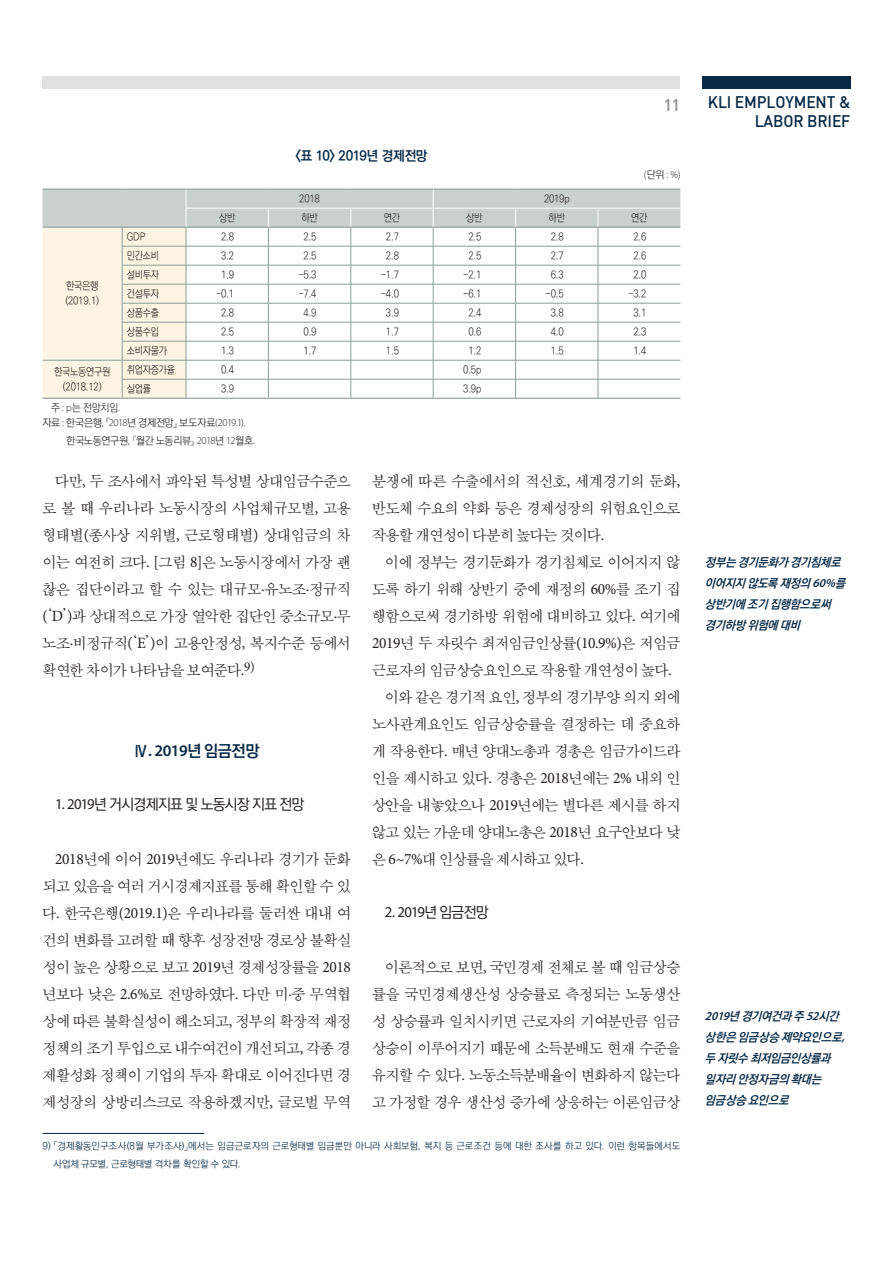
<style>
.page{position:relative;width:893px;height:1263px;background:#fff}
.page>*{position:absolute;margin:0;border:0;box-sizing:border-box;transform-origin:0 0}
.t1{font:16.5px/19.5px "Dinmed";letter-spacing:-.01em;color:#052946;text-align:right;scale:.95 1}
.t2{font:16.5px "Dinmed";color:#8a8c90}
.t3{font:700 16.2px "Ko Pub Dotum";color:#052946}
.t4{font:15.75px/27px "Sand Sm";letter-spacing:-.025em;color:#231f20;text-align:justify}
.t5{font:500 15px "Ko Pub Dotum";letter-spacing:-.045em;color:#231f20}
.t6{font:15px "Myriad Pro";color:#231f20}
.t7{font:700 13.5px "Ko Pub Dotum";letter-spacing:-.02em;color:#052946}
.t8{font:italic 700 12px/21px "Ko Pub Dotum";color:#052946}
.t9{font:300 10.5px/15px "Ko Pub Dotum";letter-spacing:-.025em;color:#231f20;scale:.9 1}
.t10{font:300 10.5px/15px "Ko Pub Dotum";letter-spacing:-.025em;color:#231f20}
.t11{font:300 10.5px "Myriad Pro";color:#231f20}
.t12{font:300 9.75px/18px "Ko Pub Dotum";letter-spacing:.005em;color:#052946}
.s1{font-family:"Ko Pub Dotum"}
.s2{font-family:"Myriad Pro"}
.s3{font-family:"Minion Pro"}
.s4{font-family:"Ko Pub Dotum";font-weight:500}
.s5{font-family:"Ko Pub Batang";font-weight:300}
.s6{font-family:"Myriad Pro";font-weight:600}
.s7{font-family:"Myriad Pro";font-weight:400}
</style>
<div class="page">
<div style="left:43px;top:77px;width:637px;height:12px;background:#e2e1e1"></div>
<div style="left:702px;top:77px;width:148px;height:12px;background:#052946"></div>
<hr style="left:43px;top:1133px;width:161px;height:1px;background:#052946">
<svg style="left:43px;top:189px;width:637px;height:209px"></svg>
<hr style="left:43px;top:398px;width:79px;height:1px;background:#899d97">
<hr style="left:122px;top:398px;width:64px;height:1px;background:#899d97">
<hr style="left:186px;top:398px;width:82px;height:1px;background:#899d97">
<hr style="left:268px;top:398px;width:83px;height:1px;background:#899d97">
<hr style="left:351px;top:398px;width:82px;height:1px;background:#899d97">
<hr style="left:433px;top:398px;width:83px;height:1px;background:#899d97">
<hr style="left:516px;top:398px;width:82px;height:1px;background:#899d97">
<hr style="left:598px;top:398px;width:82px;height:1px;background:#899d97">
<p class="t7" style="left:295px;top:149px;width:134px">&lt;표 10&gt; 2019년 경제전망</p>
<p class="t9" style="left:299px;top:191px;width:24px">2018</p>
<p class="t9" style="left:544px;top:191px;width:30px">2019p</p>
<p class="t2" style="left:664px;top:95px;width:18px">11</p>
<p class="t1" style="left:708px;top:91px;width:152px">KLI EMPLOYMENT &amp;<br>LABOR BRIEF</p>
<p class="t11" style="left:644px;top:168px;width:38px">(<span class="s1">단위</span> : %)</p>
<p class="t9" style="left:65px;top:279px;width:39px">한국은행 (2019.1)</p>
<p class="t9" style="left:219px;top:211px;width:20px">상반</p>
<p class="t9" style="left:301px;top:211px;width:20px">하반</p>
<p class="t9" style="left:384px;top:211px;width:20px">연간</p>
<p class="t9" style="left:466px;top:211px;width:20px">상반</p>
<p class="t9" style="left:549px;top:211px;width:20px">하반</p>
<p class="t9" style="left:631px;top:211px;width:20px">연간</p>
<p class="t9" style="left:127px;top:230px;width:22px">GDP</p>
<p class="t9" style="left:221px;top:230px;width:16px">2.8</p>
<p class="t9" style="left:304px;top:230px;width:16px">2.5</p>
<p class="t9" style="left:386px;top:230px;width:16px">2.7</p>
<p class="t9" style="left:468px;top:230px;width:16px">2.5</p>
<p class="t9" style="left:551px;top:230px;width:16px">2.8</p>
<p class="t9" style="left:633px;top:230px;width:16px">2.6</p>
<p class="t9" style="left:127px;top:249px;width:37px">민간소비</p>
<p class="t9" style="left:221px;top:249px;width:16px">3.2</p>
<p class="t9" style="left:304px;top:249px;width:16px">2.5</p>
<p class="t9" style="left:386px;top:249px;width:16px">2.8</p>
<p class="t9" style="left:468px;top:249px;width:16px">2.5</p>
<p class="t9" style="left:551px;top:249px;width:16px">2.7</p>
<p class="t9" style="left:633px;top:249px;width:16px">2.6</p>
<p class="t9" style="left:127px;top:268px;width:37px">설비투자</p>
<p class="t9" style="left:221px;top:268px;width:16px">1.9</p>
<p class="t9" style="left:298px;top:268px;width:22px">-5.3</p>
<p class="t9" style="left:381px;top:268px;width:22px">-1.7</p>
<p class="t9" style="left:463px;top:268px;width:22px">-2.1</p>
<p class="t9" style="left:551px;top:268px;width:16px">6.3</p>
<p class="t9" style="left:633px;top:268px;width:16px">2.0</p>
<p class="t9" style="left:127px;top:287px;width:37px">건설투자</p>
<p class="t9" style="left:216px;top:287px;width:22px">-0.1</p>
<p class="t9" style="left:298px;top:287px;width:22px">-7.4</p>
<p class="t9" style="left:381px;top:287px;width:22px">-4.0</p>
<p class="t9" style="left:463px;top:287px;width:22px">-6.1</p>
<p class="t9" style="left:546px;top:287px;width:22px">-0.5</p>
<p class="t9" style="left:628px;top:287px;width:22px">-3.2</p>
<p class="t9" style="left:127px;top:306px;width:37px">상품수출</p>
<p class="t9" style="left:221px;top:306px;width:16px">2.8</p>
<p class="t9" style="left:304px;top:306px;width:16px">4.9</p>
<p class="t9" style="left:386px;top:306px;width:16px">3.9</p>
<p class="t9" style="left:468px;top:306px;width:16px">2.4</p>
<p class="t9" style="left:551px;top:306px;width:16px">3.8</p>
<p class="t9" style="left:633px;top:306px;width:16px">3.1</p>
<p class="t9" style="left:127px;top:325px;width:37px">상품수입</p>
<p class="t9" style="left:221px;top:325px;width:16px">2.5</p>
<p class="t9" style="left:304px;top:325px;width:16px">0.9</p>
<p class="t9" style="left:386px;top:325px;width:16px">1.7</p>
<p class="t9" style="left:468px;top:325px;width:16px">0.6</p>
<p class="t9" style="left:551px;top:325px;width:16px">4.0</p>
<p class="t9" style="left:633px;top:325px;width:16px">2.3</p>
<p class="t9" style="left:127px;top:344px;width:46px">소비자물가</p>
<p class="t9" style="left:221px;top:344px;width:16px">1.3</p>
<p class="t9" style="left:304px;top:344px;width:16px">1.7</p>
<p class="t9" style="left:386px;top:344px;width:16px">1.5</p>
<p class="t9" style="left:468px;top:344px;width:16px">1.2</p>
<p class="t9" style="left:551px;top:344px;width:16px">1.5</p>
<p class="t9" style="left:633px;top:344px;width:16px">1.4</p>
<p class="t9" style="left:54px;top:365px;width:64px;text-align:center">한국노동연구원 (2018.12)</p>
<p class="t9" style="left:127px;top:363px;width:55px">취업자증가율</p>
<p class="t9" style="left:221px;top:363px;width:16px">0.4</p>
<p class="t9" style="left:463px;top:363px;width:22px">0.5p</p>
<p class="t9" style="left:127px;top:382px;width:28px">실업률</p>
<p class="t9" style="left:221px;top:382px;width:16px">3.9</p>
<p class="t9" style="left:463px;top:382px;width:22px">3.9p</p>
<p class="t10" style="left:43px;top:401px;width:204px;text-indent:9px">주 <span class="s2">: p</span>는 전망치임<span class="s2">.<br></span>자료 <span class="s2">:</span> 한국은행<span class="s2">,</span> 「<span class="s2">2018</span>년 경제전망」 보도자료<span class="s2">(2019.1).</span></p>
<p class="t10" style="left:66px;top:434px;width:190px">한국노동연구원<span class="s2">,</span> 『월간 노동리뷰』 <span class="s2">2018</span>년 <span class="s2">12</span>월호<span class="s2">.</span></p>
<p class="t4" style="left:372px;top:469px;width:310px">분쟁에 따른 수출에서의 적신호<span class="s3">,</span> 세계경기의 둔화<span class="s3">, </span>반도체 수요의 약화 등은 경제성장의 위험요인으로 작용할 개연성이 다분히 높다는 것이다<span class="s3">.</span></p>
<p class="t4" style="left:385px;top:550px;width:297px">이에 정부는 경기둔화가 경기침체로 이어지지 않</p>
<p class="t4" style="left:372px;top:577px;width:310px">도록 하기 위해 상반기 중에 재정의 <span class="s3">60%</span>를 조기 집</p>
<p class="t4" style="left:372px;top:604px;width:310px">행함으로써 경기하방 위험에 대비하고 있다<span class="s3">.</span> 여기에</p>
<p class="t4" style="left:372px;top:631px;width:310px"><span class="s3">2019</span>년 두 자릿수 최저임금인상률<span class="s3">(10.9%)</span>은 저임금</p>
<p class="t4" style="left:372px;top:658px;width:301px">근로자의 임금상승요인으로 작용할 개연성이 높다<span class="s3">.</span></p>
<p class="t4" style="left:385px;top:685px;width:297px">이와 같은 경기적 요인<span class="s3">,</span> 정부의 경기부양 의지 외에</p>
<p class="t4" style="left:372px;top:712px;width:310px">노사관계요인도 임금상승률을 결정하는 데 중요하</p>
<p class="t4" style="left:372px;top:739px;width:310px">게 작용한다<span class="s3">.</span> 매년 양대노총과 경총은 임금가이드라</p>
<p class="t4" style="left:372px;top:766px;width:310px">인을 제시하고 있다<span class="s3">.</span> 경총은 <span class="s3">2018</span>년에는 <span class="s3">2%</span> 내외 인</p>
<p class="t4" style="left:372px;top:793px;width:310px">상안을 내놓았으나 <span class="s3">2019</span>년에는 별다른 제시를 하지</p>
<p class="t4" style="left:372px;top:820px;width:310px">않고 있는 가운데 양대노총은 <span class="s3">2018</span>년 요구안보다 낮</p>
<p class="t4" style="left:372px;top:847px;width:213px">은 <span class="s3">6~7%</span>대 인상률을 제시하고 있다<span class="s3">.</span></p>
<p class="t6" style="left:385px;top:903px;width:105px">2. 2019<span class="s4">년 임금전망</span></p>
<p class="t4" style="left:43px;top:469px;width:310px;text-indent:13px">다만<span class="s3">,</span> 두 조사에서 파악된 특성별 상대임금수준으 로 볼 때 우리나라 노동시장의 사업체규모별<span class="s3">,</span> 고용 형태별<span class="s3">(</span>종사상 지위별<span class="s3">,</span> 근로형태별<span class="s3">)</span> 상대임금의 차 이는 여전히 크다<span class="s3">. [</span>그림 <span class="s3">8]</span>은 노동시장에서 가장 괜 찮은 집단이라고 할 수 있는 대규모<span class="s3">·</span>유노조<span class="s3">·</span>정규직 <span class="s3">(</span><span class="s5">‘</span><span class="s3">D</span><span class="s5">’</span><span class="s3">)</span>과 상대적으로 가장 열악한 집단인 중소규모<span class="s3">·</span>무 노조<span class="s3">·</span>비정규직<span class="s3">(</span><span class="s5">‘</span><span class="s3">E</span><span class="s5">’</span><span class="s3">)</span>이 고용안정성<span class="s3">,</span> 복지수준 등에서 확연한 차이가 나타남을 보여준다<span class="s3">.</span><sup>9)</sup></p>
<p class="t3" style="left:134px;top:743px;width:127px">Ⅳ<span class="s6">. 2019</span>년 임금전망</p>
<p class="t5" style="left:55px;top:797px;width:250px"><span class="s7">1. 2019</span>년 거시경제지표 및 노동시장 지표 전망</p>
<p class="t4" style="left:43px;top:847px;width:310px;text-indent:13px"><span class="s3">2018</span>년에 이어 <span class="s3">2019</span>년에도 우리나라 경기가 둔화 되고 있음을 여러 거시경제지표를 통해 확인할 수 있 다<span class="s3">.</span> 한국은행<span class="s3">(2019.1)</span>은 우리나라를 둘러싼 대내 여 건의 변화를 고려할 때 향후 성장전망 경로상 불확실 성이 높은 상황으로 보고 <span class="s3">2019</span>년 경제성장률을 <span class="s3">2018 </span>년보다 낮은 <span class="s3">2.6%</span>로 전망하였다<span class="s3">.</span> 다만 미<span class="s3">·</span>중 무역협 상에 따른 불확실성이 해소되고<span class="s3">,</span> 정부의 확장적 재정 정책의 조기 투입으로 내수여건이 개선되고<span class="s3">,</span> 각종 경 제활성화 정책이 기업의 투자 확대로 이어진다면 경 제성장의 상방리스크로 작용하겠지만<span class="s3">,</span> 글로벌 무역</p>
<p class="t4" style="left:372px;top:955px;width:310px;text-indent:13px">이론적으로 보면<span class="s3">,</span> 국민경제 전체로 볼 때 임금상승 률을 국민경제생산성 상승률로 측정되는 노동생산 성 상승률과 일치시키면 근로자의 기여분만큼 임금 상승이 이루어지기 때문에 소득분배도 현재 수준을 유지할 수 있다<span class="s3">.</span> 노동소득분배율이 변화하지 않는다 고 가정할 경우 생산성 증가에 상응하는 이론임금상</p>
<p class="t12" style="left:53px;top:1137px;width:628px;text-indent:-11px">9) 「경제활동인구조사(8월 부가조사)」에서는 임금근로자의 근로형태별 임금뿐만 아니라 사회보험, 복지 등 근로조건 등에 대한 조사를 하고 있다. 이런 항목들에서도 사업체 규모별, 근로형태별 격차를 확인할 수 있다.</p>
<p class="t8" style="left:705px;top:552px;width:145px">정부는 경기둔화가 경기침체로 이어지지 않도록 재정의 <span class="s6">60%</span>를 상반기에 조기 집행함으로써 경기하방 위험에 대비</p>
<p class="t8" style="left:705px;top:1006px;width:145px"><span class="s6">2019</span>년 경기여건과 주 <span class="s6">52</span>시간 상한은 임금상승 제약요인으로<span class="s6">, </span>두 자릿수 최저임금인상률과 일자리안정자금의확대는 임금상승 요인으로</p>
</div>
